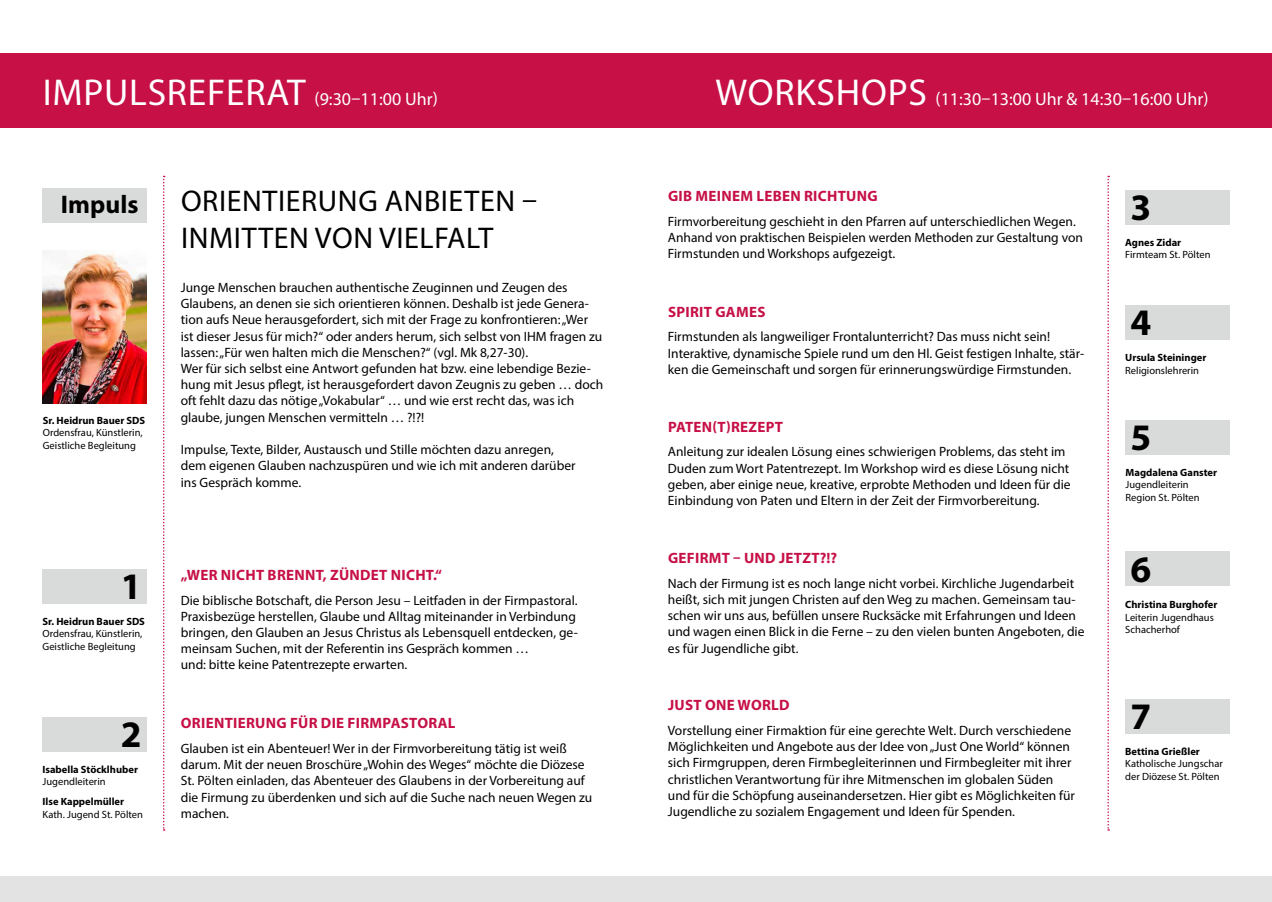
<style>
.page{position:relative;width:1272px;height:902px;background:#fff}
.page>*{position:absolute;margin:0;border:0;box-sizing:border-box;transform-origin:0 0}
.t1{font:700 37.5px "Myriad Pro";color:#000}
.t2{font:30px/37.5px "Myriad Pro";letter-spacing:.02em;color:#000}
.t3{font:700 25.5px "Myriad Pro";color:#000}
.t4{font:18px "Myriad Pro";color:#fff}
.t5{font:700 15px "Myriad Pro";letter-spacing:.02em;color:#c61046}
.t6{font:13.5px/16.2px "Myriad Pro";color:#000}
.t7{font:10.5px/12.6px "Myriad Pro";color:#000}
.t8{font:700 10.5px "Myriad Pro";color:#000}
.s1{font-size:37.5px}
</style>
<div class="page">
<img style="left:43px;top:250px;width:104px;height:153px">
<div style="left:0;top:53px;width:1271px;height:74px;background:#c61046"></div>
<div style="left:0;top:876px;width:1271px;height:25px;background:#e3e3e3"></div>
<svg style="left:163px;top:176px;width:2px;height:654px"></svg>
<div style="left:43px;top:569px;width:104px;height:34px;background:#d9dada"></div>
<svg style="left:1107px;top:176px;width:2px;height:654px"></svg>
<div style="left:1125px;top:190px;width:104px;height:34px;background:#d9dada"></div>
<div style="left:1125px;top:305px;width:104px;height:34px;background:#d9dada"></div>
<div style="left:1125px;top:420px;width:104px;height:34px;background:#d9dada"></div>
<div style="left:1125px;top:551px;width:104px;height:34px;background:#d9dada"></div>
<div style="left:1125px;top:699px;width:104px;height:34px;background:#d9dada"></div>
<div style="left:43px;top:717px;width:104px;height:34px;background:#d9dada"></div>
<div style="left:43px;top:188px;width:104px;height:34px;background:#d9dada"></div>
<h3 class="t4" style="left:43px;top:88px;width:396px"><span class="s1">IMPULSREFERAT</span> (9:30–11:00 Uhr)</h3>
<h3 class="t4" style="left:715px;top:88px;width:494px"><span class="s1">WORKSHOPS</span> (11:30–13:00 Uhr &amp; 14:30–16:00 Uhr)</h3>
<h3 class="t3" style="left:61px;top:188px;width:79px">Impuls</h3>
<p class="t8" style="left:43px;top:413px;width:104px">Sr. Heidrun Bauer SDS</p>
<p class="t7" style="left:43px;top:426px;width:101px">Ordensfrau, Künstlerin,<br>Geistliche Begleitung</p>
<h1 class="t1" style="left:121px;top:561px;width:22px">1</h1>
<p class="t8" style="left:43px;top:614px;width:104px">Sr. Heidrun Bauer SDS</p>
<p class="t7" style="left:43px;top:627px;width:101px">Ordensfrau, Künstlerin,<br>Geistliche Begleitung</p>
<h1 class="t1" style="left:121px;top:709px;width:22px">2</h1>
<p class="t8" style="left:43px;top:762px;width:97px">Isabella Stöcklhuber</p>
<p class="t7" style="left:43px;top:775px;width:65px">Jugendleiterin</p>
<p class="t8" style="left:43px;top:794px;width:83px">Ilse Kappelmüller</p>
<p class="t7" style="left:43px;top:807px;width:102px">Kath. Jugend St. Pölten</p>
<h2 class="t2" style="left:181px;top:181px;width:357px">ORIENTIERUNG ANBIETEN –<br>INMITTEN VON VIELFALT</h2>
<p class="t6" style="left:181px;top:279px;width:424px">Junge Menschen brauchen authentische Zeuginnen und Zeugen des Glaubens, an denen sie sich orientieren können. Deshalb ist jede Genera&shy;tion aufs Neue herausgefordert, sich mit der Frage zu konfrontieren: „Wer ist dieser Jesus für mich?“ oder anders herum, sich selbst von IHM fragen zu lassen: „Für wen halten mich die Menschen?“ (vgl. Mk 8,27-30).<br>Wer für sich selbst eine Antwort gefunden hat bzw. eine lebendige Bezie&shy;hung mit Jesus pflegt, ist herausgefordert davon Zeugnis zu geben … doch oft fehlt dazu das nötige „Vokabular“ … und wie erst recht das, was ich glaube, jungen Menschen vermitteln … ?!?!</p>
<p class="t6" style="left:181px;top:441px;width:396px">Impulse, Texte, Bilder, Austausch und Stille möchten dazu anregen, dem eigenen Glauben nachzuspüren und wie ich mit anderen darüber ins Gespräch komme.</p>
<p class="t5" style="left:181px;top:565px;width:263px">„WER NICHT BRENNT, ZÜNDET NICHT.“</p>
<p class="t6" style="left:181px;top:591px;width:398px">Die biblische Botschaft, die Person Jesu – Leitfaden in der Firmpastoral.<br>Praxisbezüge herstellen, Glaube und Alltag miteinander in Verbindung bringen, den Glauben an Jesus Christus als Lebensquell entdecken, ge&shy;meinsam Suchen, mit der Referentin ins Gespräch kommen …<br>und: bitte keine Patentrezepte erwarten.</p>
<p class="t5" style="left:668px;top:186px;width:211px">GIB MEINEM LEBEN RICHTUNG</p>
<p class="t6" style="left:668px;top:213px;width:416px">Firmvorbereitung geschieht in den Pfarren auf unterschiedlichen Wegen.<br>Anhand von praktischen Beispielen werden Methoden zur Gestaltung von<br>Firmstunden und Workshops aufgezeigt.</p>
<p class="t5" style="left:668px;top:302px;width:99px">SPIRIT GAMES</p>
<p class="t6" style="left:668px;top:328px;width:418px">Firmstunden als langweiliger Frontalunterricht? Das muss nicht sein!<br>Interaktive, dynamische Spiele rund um den Hl. Geist festigen Inhalte, stär&shy;ken die Gemeinschaft und sorgen für erinnerungswürdige Firmstunden.</p>
<p class="t5" style="left:668px;top:417px;width:117px">PATEN(T)REZEPT</p>
<p class="t6" style="left:668px;top:443px;width:404px">Anleitung zur idealen Lösung eines schwierigen Problems, das steht im Duden zum Wort Patentrezept. Im Workshop wird es diese Lösung nicht geben, aber einige neue, kreative, erprobte Methoden und Ideen für die Einbindung von Paten und Eltern in der Zeit der Firmvorbereitung.</p>
<p class="t5" style="left:668px;top:548px;width:171px">GEFIRMT – UND JETZT?!?</p>
<p class="t6" style="left:668px;top:575px;width:418px">Nach der Firmung ist es noch lange nicht vorbei. Kirchliche Jugendarbeit heißt, sich mit jungen Christen auf den Weg zu machen. Gemeinsam tau&shy;schen wir uns aus, befüllen unsere Rucksäcke mit Erfahrungen und Ideen und wagen einen Blick in die Ferne – zu den vielen bunten Angeboten, die es für Jugendliche gibt.</p>
<h1 class="t1" style="left:1130px;top:183px;width:22px">3</h1>
<p class="t8" style="left:1125px;top:235px;width:57px">Agnes Zidar</p>
<p class="t7" style="left:1125px;top:248px;width:87px">Firmteam St. Pölten</p>
<h1 class="t1" style="left:1130px;top:298px;width:22px">4</h1>
<p class="t8" style="left:1125px;top:351px;width:83px">Ursula Steininger</p>
<p class="t7" style="left:1125px;top:364px;width:75px">Religionslehrerin</p>
<h1 class="t1" style="left:1130px;top:413px;width:22px">5</h1>
<p class="t8" style="left:1125px;top:465px;width:93px">Magdalena Ganster</p>
<p class="t7" style="left:1125px;top:478px;width:76px">Jugendleiterin<br>Region St. Pölten</p>
<h1 class="t1" style="left:1130px;top:544px;width:22px">6</h1>
<p class="t8" style="left:1125px;top:597px;width:94px">Christina Burghofer</p>
<p class="t7" style="left:1125px;top:610px;width:90px">Leiterin Jugendhaus<br>Schacherhof</p>
<p class="t5" style="left:668px;top:695px;width:123px">JUST ONE WORLD</p>
<p class="t6" style="left:668px;top:722px;width:408px">Vorstellung einer Firmaktion für eine gerechte Welt. Durch verschiedene Möglichkeiten und Angebote aus der Idee von „Just One World“ können sich Firmgruppen, deren Firmbegleiterinnen und Firmbegleiter mit ihrer christlichen Verantwortung für ihre Mitmenschen im globalen Süden und für die Schöpfung auseinandersetzen. Hier gibt es Möglichkeiten für Jugendliche zu sozialem Engagement und Ideen für Spenden.</p>
<p class="t5" style="left:181px;top:713px;width:276px">ORIENTIERUNG FÜR DIE FIRMPASTORAL</p>
<h1 class="t1" style="left:1130px;top:691px;width:22px">7</h1>
<p class="t6" style="left:181px;top:740px;width:413px">Glauben ist ein Abenteuer! Wer in der Firmvorbereitung tätig ist weiß darum. Mit der neuen Broschüre „Wohin des Weges“ möchte die Diözese St. Pölten einladen, das Abenteuer des Glaubens in der Vorbereitung auf die Firmung zu überdenken und sich auf die Suche nach neuen Wegen zu machen.</p>
<p class="t8" style="left:1125px;top:744px;width:76px">Bettina Grießler</p>
<p class="t7" style="left:1125px;top:757px;width:99px">Katholische Jungschar der Diözese St. Pölten</p>
</div>
